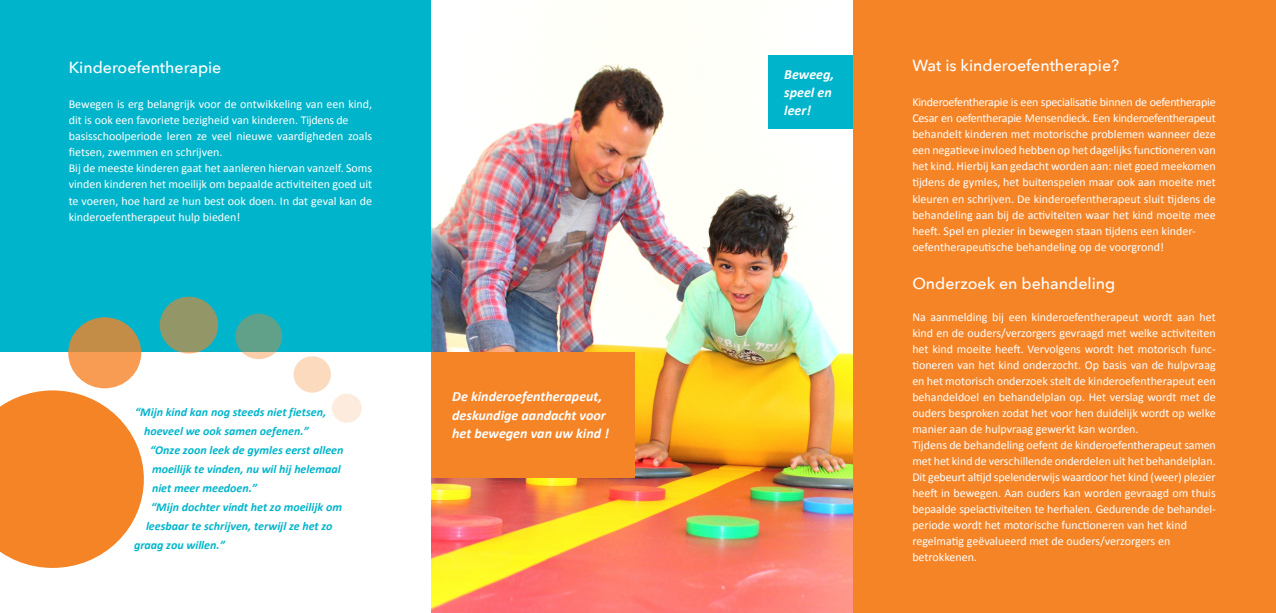
<style>
.page{position:relative;width:1276px;height:613px;background:#fff}
.page>*{position:absolute;margin:0;border:0;box-sizing:border-box;transform-origin:0 0}
.t1{font:500 16px "Avenir Next";color:#fff}
.t2{font:italic 700 14px/18px "Calibri";color:#fff}
.t3{font:12px/16px "Calibri";color:#fff;text-align:justify}
.t4{font:italic 700 12px "Calibri";color:#00b5cb}
</style>
<div class="page">
<div style="left:0;top:0;width:431px;height:351px;background:#00b5cb"></div>
<img style="left:431px;top:64px;width:422px;height:548px">
<div style="left:431px;top:351px;width:203px;height:126px;background:#f58427"></div>
<div style="left:768px;top:55px;width:99px;height:74px;background:#00b5cb"></div>
<div style="left:853px;top:0;width:423px;height:612px;background:#f58427"></div>
<svg style="left:0;top:390px;width:144px;height:177px;background:#f69546"></svg>
<svg style="left:68px;top:317px;width:73px;height:71px;background:#dc954e"></svg>
<div style="left:160px;top:296px;width:58px;height:57px;background:#939768;border-radius:50%"></div>
<svg style="left:235px;top:313px;width:47px;height:46px;background:#6ca58e"></svg>
<div style="left:293px;top:356px;width:38px;height:36px;background:#fcdabe;border-radius:50%"></div>
<div style="left:332px;top:393px;width:30px;height:29px;background:#fdecde;border-radius:50%"></div>
<p class="t1" style="left:69px;top:58px;width:154px">Kinderoefentherapie</p>
<p class="t3" style="left:69px;top:96px;width:305px">Bewegen is erg belangrijk voor de ontwikkeling van een kind, dit is ook een favoriete bezigheid van kinderen. Tijdens de</p>
<p class="t3" style="left:69px;top:128px;width:305px">basisschoolperiode leren ze veel nieuwe vaardigheden zoals fietsen, zwemmen en schrijven.</p>
<p class="t3" style="left:69px;top:160px;width:305px">Bij de meeste kinderen gaat het aanleren hiervan vanzelf. Soms vinden kinderen het moeilijk om bepaalde activiteiten goed uit te voeren, hoe hard ze hun best ook doen. In dat geval kan de kinderoefentherapeut hulp bieden!</p>
<p class="t4" style="left:135px;top:404px;width:193px">“Mijn kind kan nog steeds niet fietsen,</p>
<p class="t4" style="left:144px;top:423px;width:166px">hoeveel we ook samen oefenen.”</p>
<p class="t4" style="left:150px;top:442px;width:195px">“Onze zoon leek de gymles eerst alleen</p>
<p class="t4" style="left:152px;top:461px;width:190px">moeilijk te vinden, nu wil hij helemaal</p>
<p class="t4" style="left:152px;top:480px;width:107px">niet meer meedoen.”</p>
<p class="t4" style="left:151px;top:499px;width:192px">“Mijn dochter vindt het zo moeilijk om</p>
<p class="t4" style="left:146px;top:518px;width:188px">leesbaar te schrijven, terwijl ze het zo</p>
<p class="t4" style="left:134px;top:537px;width:92px">graag zou willen.”</p>
<p class="t2" style="left:452px;top:387px;width:151px">De kinderoefentherapeut,</p>
<p class="t2" style="left:452px;top:405px;width:158px">deskundige aandacht voor het bewegen van uw kind !</p>
<p class="t2" style="left:784px;top:65px;width:51px">Beweeg,</p>
<p class="t2" style="left:784px;top:83px;width:49px">speel en</p>
<p class="t2" style="left:784px;top:101px;width:28px">leer!</p>
<p class="t1" style="left:912px;top:56px;width:208px">Wat is kinderoefentherapie?</p>
<p class="t3" style="left:912px;top:94px;width:305px">Kinderoefentherapie is een specialisatie binnen de oefentherapie Cesar en oefentherapie Mensendieck. Een kinderoefentherapeut behandelt kinderen met motorische problemen wanneer deze een negatieve invloed hebben op het dagelijks functioneren van het kind. Hierbij kan gedacht worden aan: niet goed meekomen tijdens de gymles, het buitenspelen maar ook aan moeite met kleuren en schrijven. De kinderoefentherapeut sluit tijdens de behandeling aan bij de activiteiten waar het kind moeite mee heeft. Spel en plezier in bewegen staan tijdens een kinder-</p>
<p class="t3" style="left:912px;top:238px;width:253px">oefentherapeutische behandeling op de voorgrond!</p>
<p class="t1" style="left:912px;top:273px;width:204px">Onderzoek en behandeling</p>
<p class="t3" style="left:912px;top:308px;width:305px">Na aanmelding bij een kinderoefentherapeut wordt aan het kind en de ouders/verzorgers gevraagd met welke activiteiten het kind moeite heeft. Vervolgens wordt het motorisch func&shy;tioneren van het kind onderzocht. Op basis van de hulpvraag en het motorisch onderzoek stelt de kinderoefentherapeut een behandeldoel en behandelplan op. Het verslag wordt met de ouders besproken zodat het voor hen duidelijk wordt op welke manier aan de hulpvraag gewerkt kan worden.</p>
<p class="t3" style="left:912px;top:436px;width:305px">Tijdens de behandeling oefent de kinderoefentherapeut samen met het kind de verschillende onderdelen uit het behandelplan.<br>Dit gebeurt altijd spelenderwijs waardoor het kind (weer) plezier heeft in bewegen. Aan ouders kan worden gevraagd om thuis bepaalde spelactiviteiten te herhalen. Gedurende de behandel&shy;periode wordt het motorische functioneren van het kind</p>
<p class="t3" style="left:912px;top:532px;width:259px">regelmatig geëvalueerd met de ouders/verzorgers en</p>
<p class="t3" style="left:912px;top:548px;width:66px">betrokkenen.</p>
</div>
